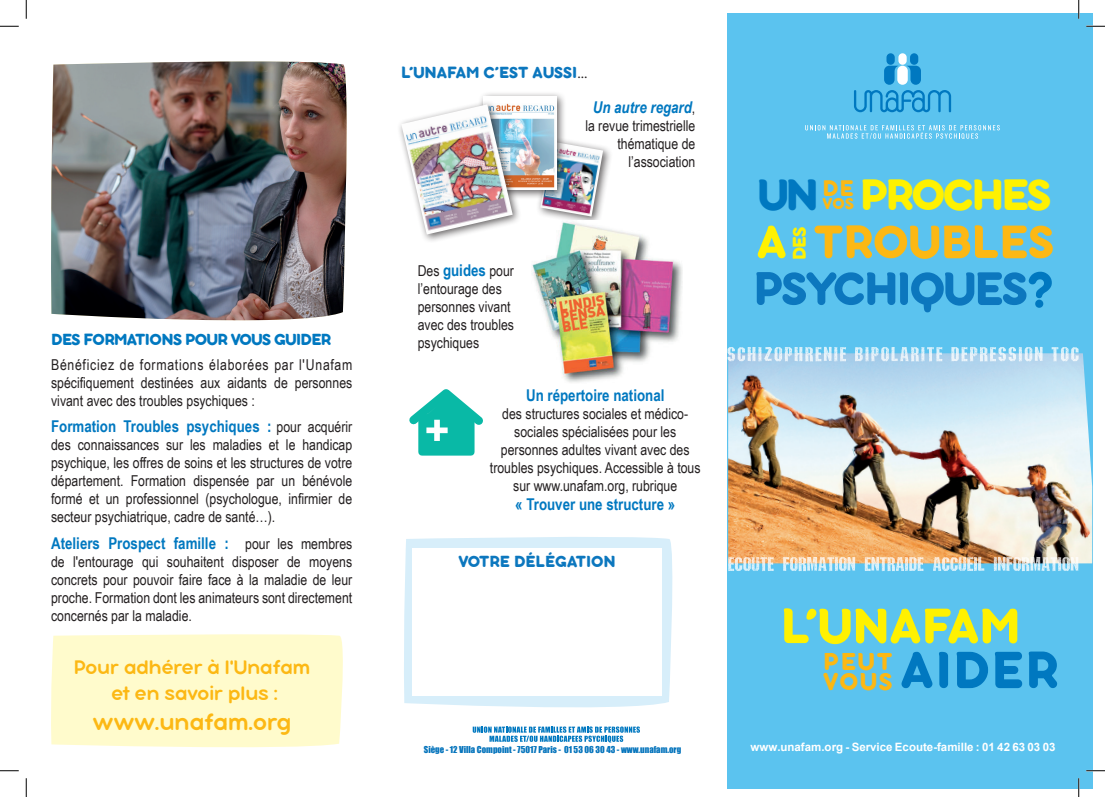
<style>
.page{position:relative;width:1105px;height:797px;background:#fff}
.page>*{position:absolute;margin:0;border:0;box-sizing:border-box;transform-origin:0 0}
.t1{font:700 55.88px "Bubbleboddy Neue Trial";letter-spacing:.03em;color:#0078c0}
.t2{font:700 53.62px "Bubbleboddy Neue Trial";color:#fff101}
.t3{font:700 50.25px/46.8px "Bubbleboddy Neue Trial";letter-spacing:-.03em;color:#0c77be;text-align:right}
.t4{font:700 50.25px "Bubbleboddy Neue Trial";color:#fff101}
.t5{font:700 47.75px "Bubbleboddy Neue Trial";letter-spacing:-.05em;color:#fff101}
.t6{font:700 47.75px "Bubbleboddy Neue Trial";color:#0078c0}
.t7{font:700 26.62px "Bubbleboddy Neue Trial";color:#fcb814}
.t8{font:25px "Bubbleboddy Neue Trial";color:#fcb814}
.t9{font:700 24.5px "Bubbleboddy Neue Trial";color:#fcb814}
.t10{font:21.25px/25.5px "Bubbleboddy Neue Trial";color:#fcb814;text-align:center}
.t11{font:700 20.12px "Bubbleboddy Neue Trial";color:#fff101}
.t12{font:700 17.5px "Bubbleboddy Neue Trial";color:#0c77be}
.t13{font:700 17.5px "Bubbleboddy Neue Trial";letter-spacing:-.03em;color:#0078c0}
.t14{font:700 17.38px "Bubbleboddy Neue Trial";color:#fcb814}
.t15{font:700 16.25px "Arial Narrow";color:#0078c0}
.t16{font:italic 700 16.25px "Arial Narrow";color:#0078c0}
.t17{font:15px/18px "Arial Narrow";color:#231f20;text-align:justify}
.t18{font:700 11.5px "Arial";color:#fff}
.t19{font:8.75px "Impact";color:#0574bc}
.s1{font-weight:400;font-size:15px;color:#231f20}
.s2{font-family:"Minion Pro";font-weight:400;font-size:15px;color:#231f20}
.s3{font-weight:700;font-size:16.25px;color:#0078c0}
.s4{font-weight:400;font-style:normal;font-size:15px;color:#231f20}
.s5{color:#fcb814}
.s6{color:#0078c0}
.s7{font-size:26.62px;color:#fcb814}
</style>
<div class="page">
<div style="left:51px;top:634px;width:292px;height:114px;background:#fffbcc"></div>
<div style="left:728px;top:13px;width:365px;height:775px;background:#5bc3ef"></div>
<svg style="left:854px;top:53px;width:97px;height:59px"></svg>
<svg style="left:805px;top:125px;width:195px;height:14px"></svg>
<img style="left:728px;top:353px;width:364px;height:210px">
<svg style="left:727px;top:347px;width:352px;height:14px"></svg>
<img style="left:51px;top:61px;width:296px;height:260px">
<div style="left:536px;top:137px;width:77px;height:89px;background:#231f20;opacity:.7"></div>
<img style="left:540px;top:141px;width:63px;height:75px">
<div style="left:479px;top:91px;width:88px;height:109px;background:#231f20;opacity:.7"></div>
<img style="left:484px;top:96px;width:73px;height:94px">
<div style="left:397px;top:100px;width:125px;height:144px;background:#231f20;opacity:.7"></div>
<img style="left:401px;top:104px;width:112px;height:130px">
<img style="left:532px;top:221px;width:150px;height:162px">
<svg style="left:409px;top:389px;width:74px;height:67px"></svg>
<svg style="left:473px;top:726px;width:167px;height:16px"></svg>
<svg style="left:728px;top:557px;width:350px;height:14px;background:#c1d2d0"></svg>
<svg style="left:0;top:25px;width:19px;height:2px"></svg>
<svg style="left:1086px;top:25px;width:19px;height:2px"></svg>
<svg style="left:0;top:770px;width:19px;height:1px"></svg>
<svg style="left:1086px;top:770px;width:19px;height:1px"></svg>
<svg style="left:25px;top:0;width:2px;height:19px"></svg>
<svg style="left:25px;top:778px;width:2px;height:19px"></svg>
<svg style="left:1078px;top:0;width:1px;height:19px"></svg>
<svg style="left:1078px;top:778px;width:1px;height:19px"></svg>
<svg style="left:404px;top:537px;width:269px;height:171px;fill:#d7eefa"></svg>
<div style="left:413px;top:548px;width:249px;height:147px;background:#fff"></div>
<p class="t13" style="left:51px;top:329px;width:282px">DES FORMATIONS POUR VOUS GUIDER</p>
<p class="t17" style="left:51px;top:355px;width:303px">Bénéficiez de formations élaborées par l'Unafam spécifiquement destinées aux aidants de personnes vivant avec des troubles psychiques :</p>
<p class="t15" style="left:51px;top:414px;width:303px">Formation Troubles psychiques : <span class="s1">pour acquérir</span></p>
<p class="t17" style="left:51px;top:435px;width:303px">des connaissances sur les maladies et le handicap psychique, les offres de soins et les structures de votre département. Formation dispensée par un bénévole formé et un professionnel (psychologue, infirmier de secteur psychiatrique, cadre de santé…).</p>
<p class="t15" style="left:51px;top:531px;width:303px">Ateliers Prospect famille : <span class="s1">pour les membres</span></p>
<p class="t17" style="left:51px;top:552px;width:303px">de l'entourage qui souhaitent disposer de moyens concrets pour pouvoir faire face à la maladie de leur proche. Formation dont les animateurs sont directement concernés par la maladie.</p>
<h3 class="t10" style="left:74px;top:655px;width:238px">Pour adhérer à l'Unafam et en savoir plus :</h3>
<h3 class="t8" style="left:93px;top:708px;width:200px">www.unafam.org</h3>
<p class="t12" style="left:401px;top:62px;width:188px">L’UNAFAM C’EST AUSSI<span class="s2">...</span></p>
<p class="t17" style="left:418px;top:261px;width:98px;text-align:left">Des <span class="s3">guides</span> pour l’entourage des personnes vivant avec des troubles psychiques</p>
<p class="t16" style="left:593px;top:95px;width:104px">Un autre regard<span class="s4">,</span></p>
<p class="t17" style="left:585px;top:117px;width:112px;text-align:right">la revue trimestrielle thématique de l’association</p>
<p class="t15" style="left:526px;top:382px;width:140px">Un répertoire national</p>
<p class="t17" style="left:490px;top:404px;width:212px;text-align:center">des structures sociales et médico&shy;sociales spécialisées pour les personnes adultes vivant avec des troubles psychiques. Accessible à tous sur www.unafam.org, rubrique</p>
<p class="t15" style="left:515px;top:492px;width:161px">« Trouver une structure »</p>
<p class="t12" style="left:458px;top:550px;width:159px">VOTRE DÉLÉGATION</p>
<p class="t19" style="left:424px;top:743px;width:259px">Siège - 12 Villa Compoint - 75017 Paris - 01 53 06 30 43 - www.unafam.org</p>
<h3 class="t6" style="left:758px;top:167px;width:62px">UN</h3>
<h3 class="t9" style="left:822px;top:174px;width:32px">DE</h3>
<p class="t14" style="left:822px;top:193px;width:33px">VOS</p>
<h3 class="t5" style="left:860px;top:167px;width:193px">PROCHES</h3>
<h3 class="t3" style="left:753px;top:219px;width:302px"><span class="s5">TROUBLES<br></span>PSYCHIQUES<span class="s6">?</span></h3>
<h3 class="t4" style="left:757px;top:212px;width:31px">A</h3>
<h3 class="t11" style="left:787px;top:260px;width:35px;rotate:-90deg">DES</h3>
<h2 class="t2" style="left:780px;top:594px;width:241px">L’UNAFAM</h2>
<h3 class="t7" style="left:823px;top:666px;width:17px">V</h3>
<h1 class="t1" style="left:839px;top:637px;width:220px"><span class="s7">OUS</span> AIDER</h1>
<h3 class="t7" style="left:823px;top:646px;width:71px">PEUT</h3>
<p class="t18" style="left:750px;top:738px;width:306px">www.unafam.org - Service Ecoute-famille : 01 42 63 03 03</p>
</div>
